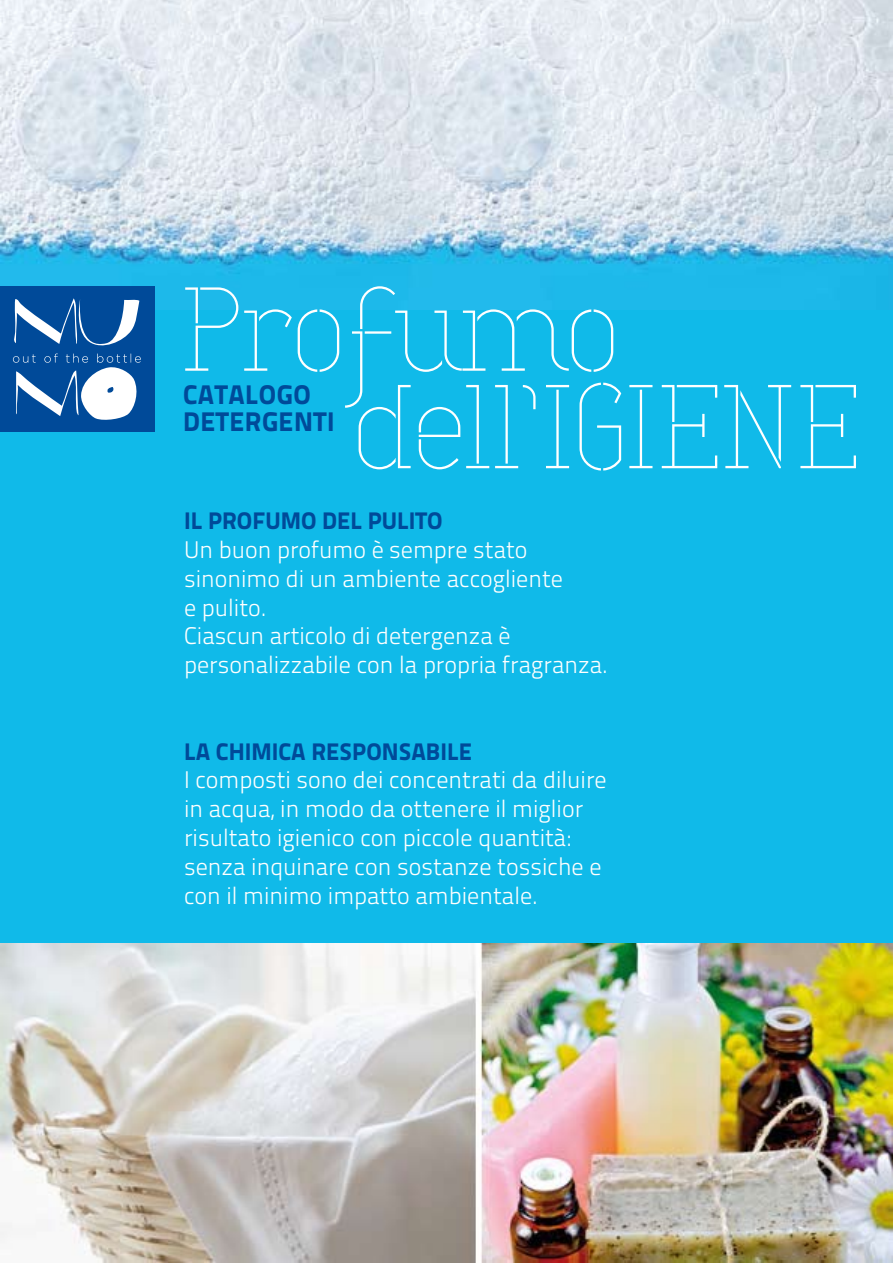
<style>
.page{position:relative;width:893px;height:1263px;background:#fff}
.page>*{position:absolute;margin:0;border:0;box-sizing:border-box;transform-origin:0 0}
.t1{font:115.65px/97.5px "Stela UT";color:#fff}
.t2{font:27px/27px "Titillium Text 14 L 999 wt";letter-spacing:.02em;color:#004a99}
.t3{font:24px/28.8px "Titillium Text 14 L 250 wt";color:#fff}
.t4{font:24px "Titillium Text 14 L 999 wt";color:#004a99}
</style>
<div class="page">
<img style="left:0;top:0;width:893px;height:310px">
<div style="left:0;top:310px;width:893px;height:953px;background:#10bae9"></div>
<div style="left:0;top:286px;width:154px;height:146px;background:#004a99"></div>
<img style="left:0;top:943px;width:892px;height:320px">
<svg style="left:12px;top:298px;width:129px;height:122px"></svg>
<h1 class="t1" style="left:353px;top:281px;width:507px;text-indent:-172px">Profumo dell’IGIENE</h1>
<p class="t2" style="left:183px;top:380px;width:153px">CATALOGO<br>DETERGENTI</p>
<p class="t4" style="left:184px;top:506px;width:260px">IL PROFUMO DEL PULITO</p>
<p class="t3" style="left:184px;top:535px;width:426px">Un buon profumo è sempre stato sinonimo di un ambiente accogliente<br>e pulito.<br>Ciascun articolo di detergenza è personalizzabile con la propria fragranza.</p>
<p class="t4" style="left:184px;top:736px;width:289px">LA CHIMICA RESPONSABILE</p>
<p class="t3" style="left:184px;top:766px;width:424px">I composti sono dei concentrati da diluire in acqua, in modo da ottenere il miglior risultato igienico con piccole quantità: senza inquinare con sostanze tossiche e con il minimo impatto ambientale.</p>
</div>
